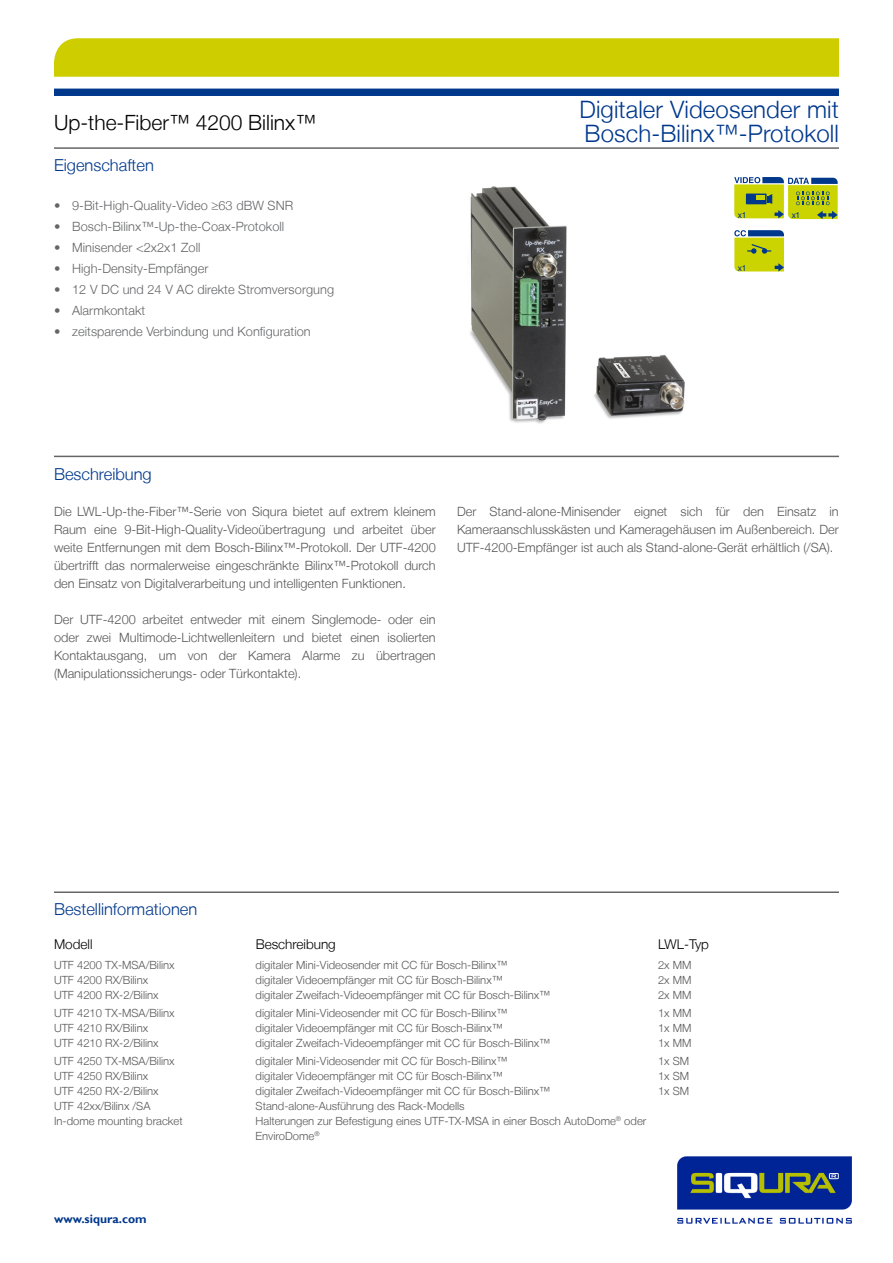
<style>
.page{position:relative;width:893px;height:1263px;background:#fff}
.page>*{position:absolute;margin:0;border:0;box-sizing:border-box;transform-origin:0 0}
.Brood_grijs{font:300 24px "Helvetica Neue LT";letter-spacing:.005em;color:#00388c}
.TOC2{font:300 21px "Helvetica Neue LT";color:#000}
.Brood_grijs-2{font:300 16.5px "Helvetica Neue LT";color:#00388c}
.Brood_grijs-3{font:300 13.5px "Helvetica Neue LT";color:#000}
.Brood_grijs-4{font:300 12.75px/18px "Helvetica Neue LT";color:#58585a;text-align:justify}
.Brood_grijs-5{font:300 12.75px "Helvetica Neue LT";letter-spacing:.005em;color:#646567}
.t1{font:700 12px "Gill Sans";color:#00388c}
.Brood_grijs-6{font:300 11.25px/15px "Helvetica Neue LT";color:#58585a}
.t2{font:8.4px "Helvetica LT";color:#00388c}
</style>
<div class="page">
<img style="left:678px;top:1156px;width:173px;height:67px">
<div style="left:54px;top:89px;width:785px;height:7px;background:#00388c"></div>
<hr style="left:54px;top:147px;width:785px;height:2px;background:#646567">
<hr style="left:54px;top:456px;width:785px;height:1px;background:#646567">
<div style="left:54px;top:38px;width:785px;height:39px;background:#cecd00"></div>
<hr style="left:54px;top:891px;width:785px;height:2px;background:#646567">
<img style="left:470px;top:186px;width:215px;height:238px">
<svg style="left:734px;top:177px;width:104px;height:42px;background:#a8b93e"></svg>
<svg style="left:734px;top:230px;width:50px;height:41px;background:#abbb2a"></svg>
<p class="TOC2" style="left:54px;top:110px;width:264px">Up-the-Fiber™ 4200 Bilinx™</p>
<p class="Brood_grijs-2" style="left:54px;top:155px;width:101px">Eigenschaften</p>
<p class="Brood_grijs-5" style="left:54px;top:198px;width:241px">• 9-Bit-High-Quality-Video ≥63 dBW SNR</p>
<p class="Brood_grijs-5" style="left:54px;top:219px;width:232px">• Bosch-Bilinx™-Up-the-Coax-Protokoll</p>
<p class="Brood_grijs-5" style="left:54px;top:240px;width:148px">• Minisender &lt;2x2x1 Zoll</p>
<p class="Brood_grijs-5" style="left:54px;top:261px;width:156px">• High-Density-Empfänger</p>
<p class="Brood_grijs-5" style="left:54px;top:282px;width:282px">• 12 V DC und 24 V AC direkte Stromversorgung</p>
<p class="Brood_grijs-5" style="left:54px;top:303px;width:93px">• Alarmkontakt</p>
<p class="Brood_grijs-5" style="left:54px;top:324px;width:258px">• zeitsparende Verbindung und Konfiguration</p>
<p class="Brood_grijs" style="left:579px;top:94px;width:261px">Digitaler Videosender mit</p>
<p class="Brood_grijs" style="left:584px;top:118px;width:256px">Bosch-Bilinx™-Protokoll</p>
<p class="t2" style="left:738px;top:210px;width:10px">x1</p>
<p class="t2" style="left:792px;top:210px;width:10px">x1</p>
<p class="t2" style="left:738px;top:263px;width:10px">x1</p>
<p class="Brood_grijs-2" style="left:54px;top:464px;width:99px">Beschreibung</p>
<p class="Brood_grijs-4" style="left:54px;top:502px;width:383px">Die LWL-Up-the-Fiber™-Serie von Siqura bietet auf extrem kleinem Raum eine 9-Bit-High-Quality-Videoübertragung und arbeitet über weite Entfernungen mit dem Bosch-Bilinx™-Protokoll. Der UTF-4200 übertrifft das normalerweise eingeschränkte Bilinx™-Protokoll durch den Einsatz von Digitalverarbeitung und intelligenten Funktionen.</p>
<p class="Brood_grijs-4" style="left:54px;top:610px;width:383px">Der UTF-4200 arbeitet entweder mit einem Singlemode- oder ein oder zwei Multimode-Lichtwellenleitern und bietet einen isolierten Kontaktausgang, um von der Kamera Alarme zu übertragen (Manipulationssicherungs- oder Türkontakte).</p>
<p class="Brood_grijs-4" style="left:457px;top:502px;width:383px">Der Stand-alone-Minisender eignet sich für den Einsatz in Kameraanschlusskästen und Kameragehäusen im Außenbereich. Der UTF-4200-Empfänger ist auch als Stand-alone-Gerät erhältlich (/SA).</p>
<p class="Brood_grijs-2" style="left:54px;top:899px;width:145px">Bestellinformationen</p>
<p class="Brood_grijs-3" style="left:54px;top:936px;width:40px">Modell</p>
<p class="Brood_grijs-3" style="left:256px;top:936px;width:82px">Beschreibung</p>
<p class="Brood_grijs-3" style="left:658px;top:936px;width:53px">LWL-Typ</p>
<p class="Brood_grijs-6" style="left:54px;top:957px;width:122px">UTF 4200 TX-MSA/Bilinx</p>
<p class="Brood_grijs-6" style="left:54px;top:972px;width:96px">UTF 4200 RX/Bilinx</p>
<p class="Brood_grijs-6" style="left:54px;top:987px;width:106px">UTF 4200 RX-2/Bilinx</p>
<p class="Brood_grijs-6" style="left:54px;top:1005px;width:122px">UTF 4210 TX-MSA/Bilinx</p>
<p class="Brood_grijs-6" style="left:54px;top:1020px;width:96px">UTF 4210 RX/Bilinx</p>
<p class="Brood_grijs-6" style="left:54px;top:1035px;width:106px">UTF 4210 RX-2/Bilinx</p>
<p class="Brood_grijs-6" style="left:54px;top:1053px;width:122px">UTF 4250 TX-MSA/Bilinx</p>
<p class="Brood_grijs-6" style="left:54px;top:1068px;width:96px">UTF 4250 RX/Bilinx</p>
<p class="Brood_grijs-6" style="left:54px;top:1083px;width:106px">UTF 4250 RX-2/Bilinx</p>
<p class="Brood_grijs-6" style="left:54px;top:1098px;width:98px">UTF 42xx/Bilinx /SA</p>
<p class="Brood_grijs-6" style="left:54px;top:1113px;width:130px">In-dome mounting bracket</p>
<p class="t1" style="left:54px;top:1212px;width:94px">www.siqura.com</p>
<p class="Brood_grijs-6" style="left:256px;top:957px;width:254px">digitaler Mini-Videosender mit CC für Bosch-Bilinx™</p>
<p class="Brood_grijs-6" style="left:256px;top:972px;width:249px">digitaler Videoempfänger mit CC für Bosch-Bilinx™</p>
<p class="Brood_grijs-6" style="left:256px;top:987px;width:296px">digitaler Zweifach-Videoempfänger mit CC für Bosch-Bilinx™</p>
<p class="Brood_grijs-6" style="left:256px;top:1005px;width:254px">digitaler Mini-Videosender mit CC für Bosch-Bilinx™</p>
<p class="Brood_grijs-6" style="left:256px;top:1020px;width:249px">digitaler Videoempfänger mit CC für Bosch-Bilinx™</p>
<p class="Brood_grijs-6" style="left:256px;top:1035px;width:296px">digitaler Zweifach-Videoempfänger mit CC für Bosch-Bilinx™</p>
<p class="Brood_grijs-6" style="left:256px;top:1053px;width:254px">digitaler Mini-Videosender mit CC für Bosch-Bilinx™</p>
<p class="Brood_grijs-6" style="left:256px;top:1068px;width:249px">digitaler Videoempfänger mit CC für Bosch-Bilinx™</p>
<p class="Brood_grijs-6" style="left:256px;top:1083px;width:296px">digitaler Zweifach-Videoempfänger mit CC für Bosch-Bilinx™</p>
<p class="Brood_grijs-6" style="left:256px;top:1098px;width:210px">Stand-alone-Ausführung des Rack-Modells</p>
<p class="Brood_grijs-6" style="left:256px;top:1113px;width:392px">Halterungen zur Befestigung eines UTF-TX-MSA in einer Bosch AutoDome<sup>®</sup> oder<br>EnviroDome<sup>®</sup></p>
<p class="Brood_grijs-6" style="left:658px;top:957px;width:35px">2x MM</p>
<p class="Brood_grijs-6" style="left:658px;top:972px;width:35px">2x MM</p>
<p class="Brood_grijs-6" style="left:658px;top:987px;width:35px">2x MM</p>
<p class="Brood_grijs-6" style="left:658px;top:1005px;width:35px">1x MM</p>
<p class="Brood_grijs-6" style="left:658px;top:1020px;width:35px">1x MM</p>
<p class="Brood_grijs-6" style="left:658px;top:1035px;width:35px">1x MM</p>
<p class="Brood_grijs-6" style="left:658px;top:1053px;width:33px">1x SM</p>
<p class="Brood_grijs-6" style="left:658px;top:1068px;width:33px">1x SM</p>
<p class="Brood_grijs-6" style="left:658px;top:1083px;width:33px">1x SM</p>
</div>
